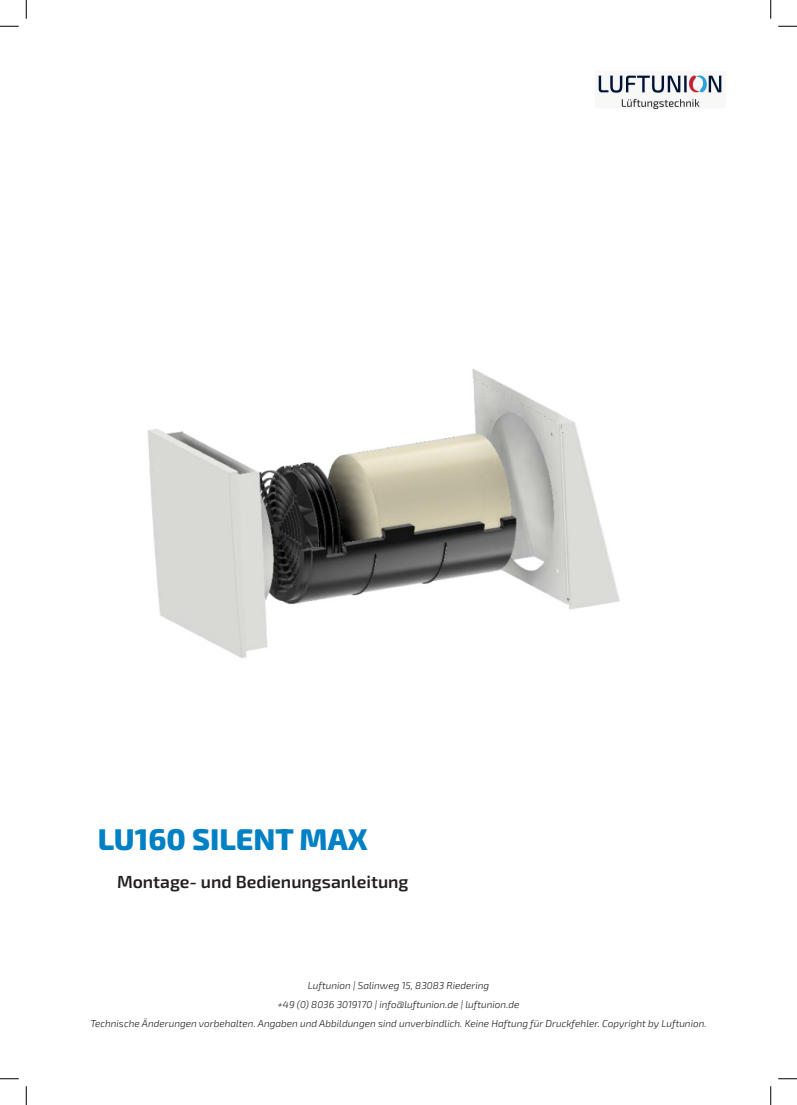
<style>
.page{position:relative;width:797px;height:1105px;background:#fff}
.page>*{position:absolute;margin:0;border:0;box-sizing:border-box;transform-origin:0 0}
.Lüftername{font:30px "Exo 2";color:#0080c5}
.Unterüberschrift{font:17.5px "Exo 2";color:#231f20}
.t1{font:italic 10px/19.1px "Exo 2";color:#231f20;text-align:center}
</style>
<div class="page">
<img style="left:597px;top:75px;width:126px;height:33px">
<img style="left:147px;top:368px;width:473px;height:290px">
<svg style="left:0;top:25px;width:19px;height:2px"></svg>
<svg style="left:778px;top:25px;width:19px;height:2px"></svg>
<svg style="left:0;top:1078px;width:19px;height:1px"></svg>
<svg style="left:778px;top:1078px;width:19px;height:1px"></svg>
<svg style="left:25px;top:0;width:2px;height:19px"></svg>
<svg style="left:25px;top:1086px;width:2px;height:19px"></svg>
<svg style="left:770px;top:0;width:1px;height:19px"></svg>
<svg style="left:770px;top:1086px;width:1px;height:19px"></svg>
<p class="Lüftername" style="left:98px;top:818px;width:271px">LU160 SILENT MAX</p>
<p class="Unterüberschrift" style="left:117px;top:869px;width:293px">Montage- und Bedienungsanleitung</p>
<p class="t1" style="left:90px;top:975px;width:617px">Luftunion | Salinweg 15, 83083 Riedering<br>+49 (0) 8036 3019170 | info@luftunion.de | luftunion.de<br>Technische Änderungen vorbehalten. Angaben und Abbildungen sind unverbindlich. Keine Haftung für Druckfehler. Copyright by Luftunion.</p>
</div>
